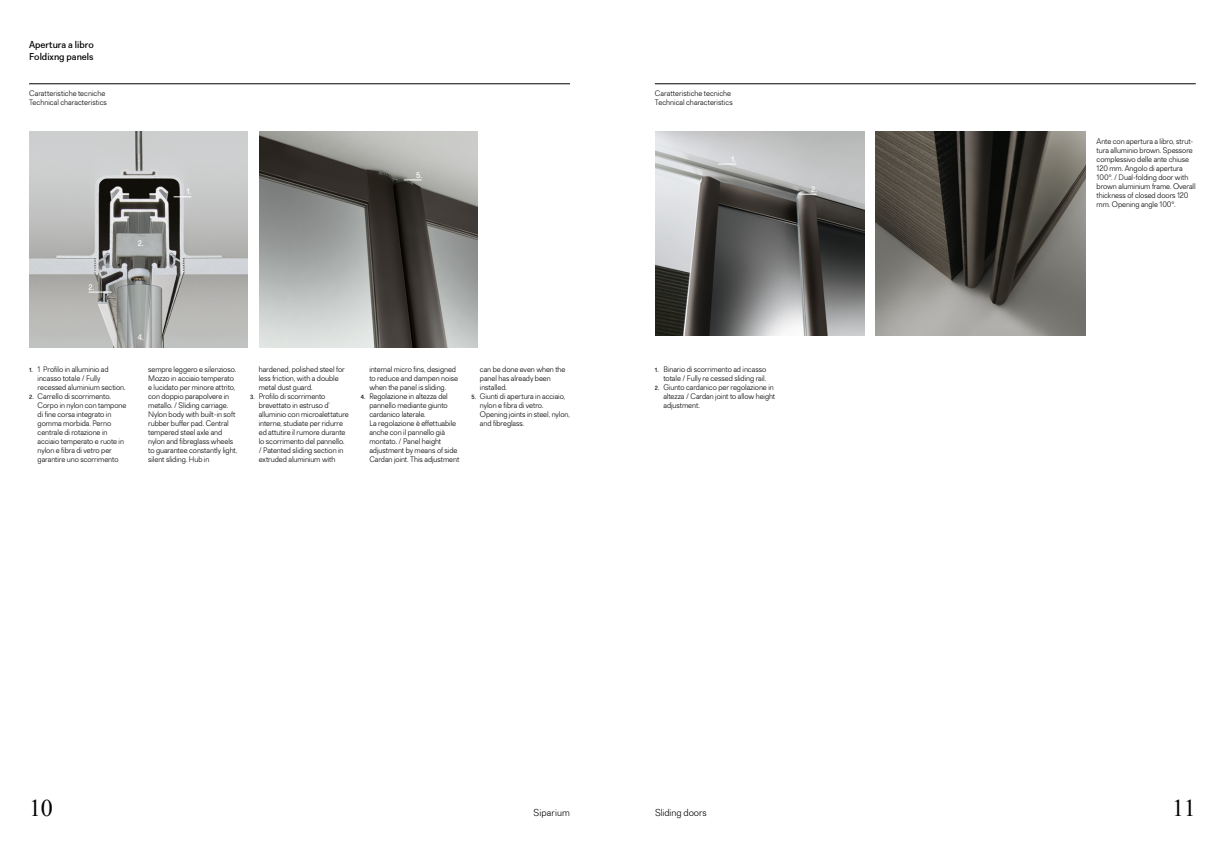
<style>
.page{position:relative;width:1225px;height:845px;background:#fff}
.page>*{position:absolute;margin:0;border:0;box-sizing:border-box;transform-origin:0 0}
.t1{font:24px "Times New Roman";color:#000}
.t2{font:500 10px/12px "Recta";color:#000}
.t3{font:300 10px "Recta";color:#000}
.t4{font:300 8px/9px "Recta";letter-spacing:-.005em;color:#000}
.t5{font:500 8px "Recta";color:#fff}
.s1{font-weight:500;font-size:6px}
</style>
<div class="page">
<img style="left:655px;top:132px;width:209px;height:204px">
<img style="left:29px;top:132px;width:219px;height:216px">
<img style="left:259px;top:132px;width:219px;height:216px">
<img style="left:876px;top:132px;width:209px;height:204px">
<hr style="left:29px;top:84px;width:541px;height:1px;background:#000">
<hr style="left:655px;top:84px;width:540px;height:1px;background:#000">
<svg style="left:89px;top:292px;width:23px;height:1px"></svg>
<svg style="left:174px;top:197px;width:17px;height:1px"></svg>
<svg style="left:404px;top:180px;width:17px;height:1px"></svg>
<svg style="left:718px;top:164px;width:18px;height:1px"></svg>
<svg style="left:798px;top:194px;width:18px;height:1px"></svg>
<p class="t2" style="left:29px;top:38px;width:66px">Apertura a libro<br>Foldixng panels</p>
<p class="t4" style="left:29px;top:88px;width:79px">Caratteristiche tecniche<br>Technical characteristics</p>
<p class="t4" style="left:655px;top:88px;width:79px">Caratteristiche tecniche<br>Technical characteristics</p>
<p class="t5" style="left:186px;top:187px;width:7px">1.</p>
<p class="t5" style="left:416px;top:170px;width:8px">5.</p>
<p class="t5" style="left:88px;top:283px;width:8px">2.</p>
<p class="t5" style="left:138px;top:238px;width:8px">2.</p>
<p class="t4" style="left:38px;top:364px;width:90px;text-indent:-9px"><span class="s1">1.</span> 1 Profilo in alluminio ad incasso totale / Fully recessed aluminium section.</p>
<p class="t4" style="left:38px;top:391px;width:90px;text-indent:-9px"><span class="s1">2.</span> Carrello di scorrimento.<br>Corpo in nylon con tampone di fine corsa integrato in gomma morbida. Perno centrale di rotazione in acciaio temperato e ruote in nylon e fibra di vetro per garantire uno scorrimento</p>
<p class="t5" style="left:138px;top:332px;width:8px">4.</p>
<p class="t4" style="left:148px;top:364px;width:91px">sempre leggero e silenzioso.<br>Mozzo in acciaio temperato e lucidato per minore attrito, con doppio parapolvere in metallo. / Sliding carriage.<br>Nylon body with built-in soft rubber buffer pad. Central tempered steel axle and nylon and fibreglass wheels to guarantee constantly light, silent sliding. Hub in</p>
<p class="t4" style="left:259px;top:364px;width:88px">hardened, polished steel for less friction, with a double metal dust guard.</p>
<p class="t4" style="left:259px;top:391px;width:92px;text-indent:-9px"><span class="s1">3.</span> Profilo di scorrimento brevettato in estruso d’ alluminio con microalettature interne, studiate per ridurre ed attutire il rumore durante lo scorrimento del pannello. / Patented sliding section in extruded aluminium with</p>
<p class="t4" style="left:369px;top:364px;width:90px">internal micro fins, designed to reduce and dampen noise when the panel is sliding.</p>
<p class="t4" style="left:369px;top:391px;width:92px;text-indent:-9px"><span class="s1">4.</span> Regolazione in altezza del pannello mediante giunto cardanico laterale.<br>La regolazione è effettuabile anche con il pannello già montato. / Panel height adjustment by means of side<br>Cardan joint. This adjustment</p>
<p class="t4" style="left:480px;top:364px;width:87px">can be done even when the panel has already been installed.</p>
<p class="t4" style="left:480px;top:391px;width:92px;text-indent:-9px"><span class="s1">5.</span> Giunti di apertura in acciaio, nylon e fibra di vetro.<br>Opening joints in steel, nylon, and fibreglass.</p>
<p class="t5" style="left:731px;top:154px;width:7px">1.</p>
<p class="t4" style="left:655px;top:364px;width:113px;text-align:right"><span class="s1">1.</span> Binario di scorrimento ad incasso totale / Fully re cessed sliding rail.</p>
<p class="t4" style="left:663px;top:382px;width:113px;text-indent:-9px"><span class="s1">2.</span> Giunto cardanico per regolazione in altezza / Cardan joint to allow height adjustment.</p>
<p class="t5" style="left:811px;top:184px;width:8px">2.</p>
<p class="t4" style="left:1096px;top:136px;width:101px">Ante con apertura a libro, strut&shy;tura alluminio brown. Spessore complessivo delle ante chiuse<br>120 mm. Angolo di apertura<br>100°. / Dual-folding door with brown aluminium frame. Overall thickness of closed doors 120 mm. Opening angle 100°.</p>
<h1 class="t1" style="left:29px;top:791px;width:25px">10</h1>
<h1 class="t1" style="left:1172px;top:791px;width:25px">11</h1>
<p class="t3" style="left:533px;top:806px;width:38px">Siparium</p>
<p class="t3" style="left:655px;top:806px;width:53px">Sliding doors</p>
</div>
